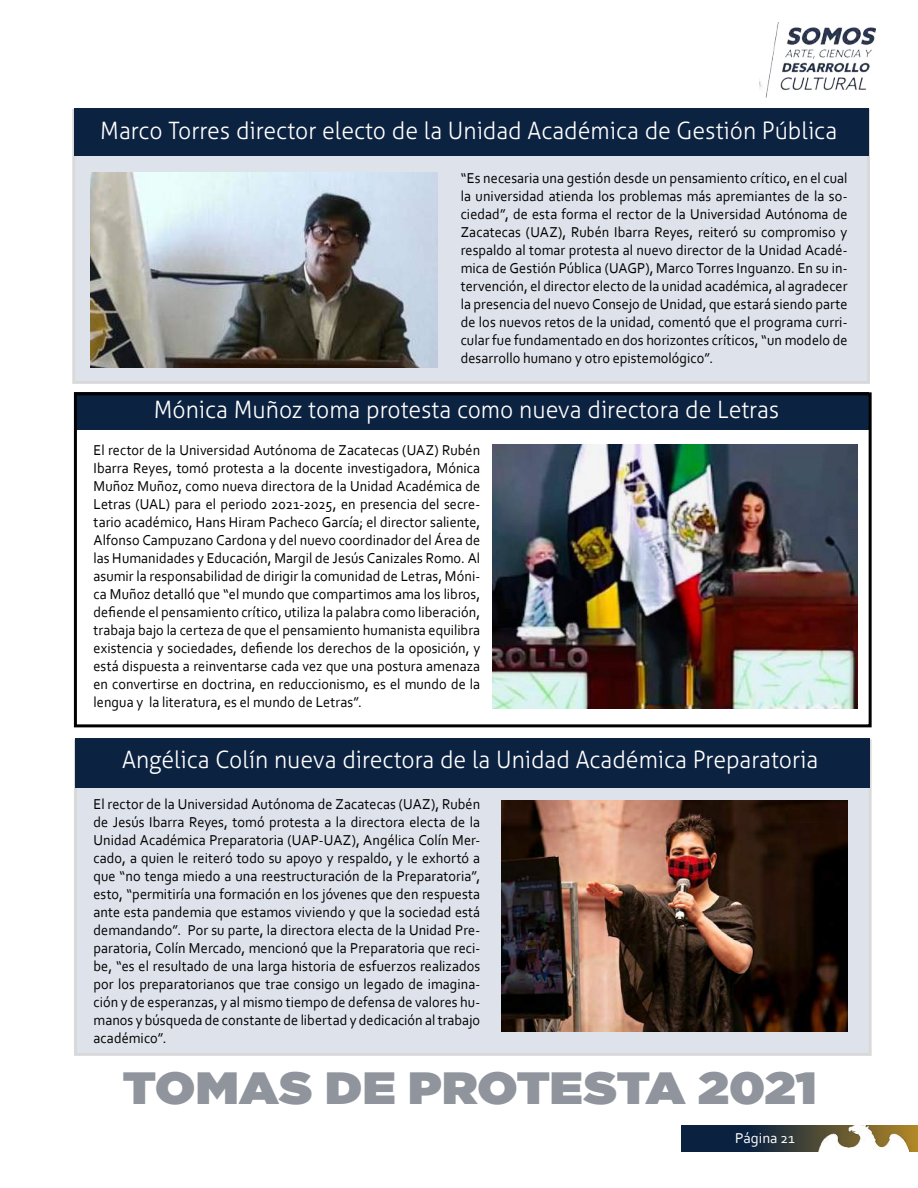
<style>
.page{position:relative;width:918px;height:1188px;background:#fff}
.page>*{position:absolute;margin:0;border:0;box-sizing:border-box;transform-origin:0 0}
.t1{font:900 45px "Gotham";color:#90949c;scale:1.1 1}
.t2{font:300 24px "Aller";color:#fff;scale:.96 1}
.t3{font:15px/18px "Corbel";letter-spacing:.005em;color:#000;text-align:justify;scale:.95 1}
.t4{font:15px "Corbel";color:#fff}
</style>
<div class="page">
<img style="left:759px;top:23px;width:116px;height:74px">
<svg style="left:681px;top:1125px;width:124px;height:27px;background:#16283d"></svg>
<img style="left:805px;top:1125px;width:113px;height:27px">
<div style="left:75px;top:741px;width:795px;height:313px;background:#dee2eb"></div>
<div style="left:76px;top:738px;width:794px;height:50px;background:#0c2241"></div>
<div style="left:74px;top:392px;width:795px;height:37px;background:#0c2241"></div>
<div style="left:74px;top:392px;width:798px;height:335px;border:3px solid #000"></div>
<div style="left:74px;top:110px;width:794px;height:272px;background:#dee2eb"></div>
<div style="left:74px;top:108px;width:795px;height:48px;background:#0c2241"></div>
<img style="left:90px;top:172px;width:348px;height:196px">
<img style="left:493px;top:444px;width:365px;height:264px">
<img style="left:501px;top:800px;width:347px;height:232px">
<h2 class="t2" style="left:100px;top:116px;width:769px">Marco Torres director electo de la Unidad Académica de Gestión Pública</h2>
<p class="t3" style="left:461px;top:169px;width:409px">“Es necesaria una gestión desde un pensamiento crítico, en el cual la universidad atienda los problemas más apremiantes de la so&shy;ciedad”, de esta forma el rector de la Universidad Autónoma de Zacatecas (UAZ), Rubén Ibarra Reyes, reiteró su compromiso y respaldo al tomar protesta al nuevo director de la Unidad Acadé&shy;mica de Gestión Pública (UAGP), Marco Torres Inguanzo. En su in&shy;tervención, el director electo de la unidad académica, al agradecer la presencia del nuevo Consejo de Unidad, que estará siendo parte de los nuevos retos de la unidad, comentó que el programa curri&shy;cular fue fundamentado en dos horizontes críticos, “un modelo de desarrollo humano y otro epistemológico”.</p>
<h2 class="t2" style="left:154px;top:395px;width:653px">Mónica Muñoz toma protesta como nueva directora de Letras</h2>
<p class="t3" style="left:94px;top:441px;width:409px">El rector de la Universidad Autónoma de Zacatecas (UAZ) Rubén Ibarra Reyes, tomó protesta a la docente investigadora, Mónica Muñoz Muñoz, como nueva directora de la Unidad Académica de Letras (UAL) para el periodo 2021-2025, en presencia del secre&shy;tario académico, Hans Hiram Pacheco García; el director saliente, Alfonso Campuzano Cardona y del nuevo coordinador del Área de las Humanidades y Educación, Margil de Jesús Canizales Romo. Al asumir la responsabilidad de dirigir la comunidad de Letras, Móni&shy;ca Muñoz detalló que “el mundo que compartimos ama los libros, defiende el pensamiento crítico, utiliza la palabra como liberación, trabaja bajo la certeza de que el pensamiento humanista equilibra existencia y sociedades, defiende los derechos de la oposición, y está dispuesta a reinventarse cada vez que una postura amenaza en convertirse en doctrina, en reduccionismo, es el mundo de la lengua y la literatura, es el mundo de Letras”.</p>
<h2 class="t2" style="left:122px;top:745px;width:727px">Angélica Colín nueva directora de la Unidad Académica Preparatoria</h2>
<p class="t3" style="left:94px;top:794px;width:409px">El rector de la Universidad Autónoma de Zacatecas (UAZ), Rubén de Jesús Ibarra Reyes, tomó protesta a la directora electa de la Unidad Académica Preparatoria (UAP-UAZ), Angélica Colín Mer&shy;cado, a quien le reiteró todo su apoyo y respaldo, y le exhortó a que “no tenga miedo a una reestructuración de la Preparatoria”, esto, “permitiría una formación en los jóvenes que den respuesta ante esta pandemia que estamos viviendo y que la sociedad está demandando”. Por su parte, la directora electa de la Unidad Pre&shy;paratoria, Colín Mercado, mencionó que la Preparatoria que reci&shy;be, “es el resultado de una larga historia de esfuerzos realizados por los preparatorianos que trae consigo un legado de imagina&shy;ción y de esperanzas, y al mismo tiempo de defensa de valores hu&shy;manos y búsqueda de constante de libertad y dedicación al trabajo académico”.</p>
<h1 class="t1" style="left:123px;top:1056px;width:632px">TOMAS DE PROTESTA 2021</h1>
<p class="t4" style="left:735px;top:1129px;width:61px">Página 21</p>
</div>
